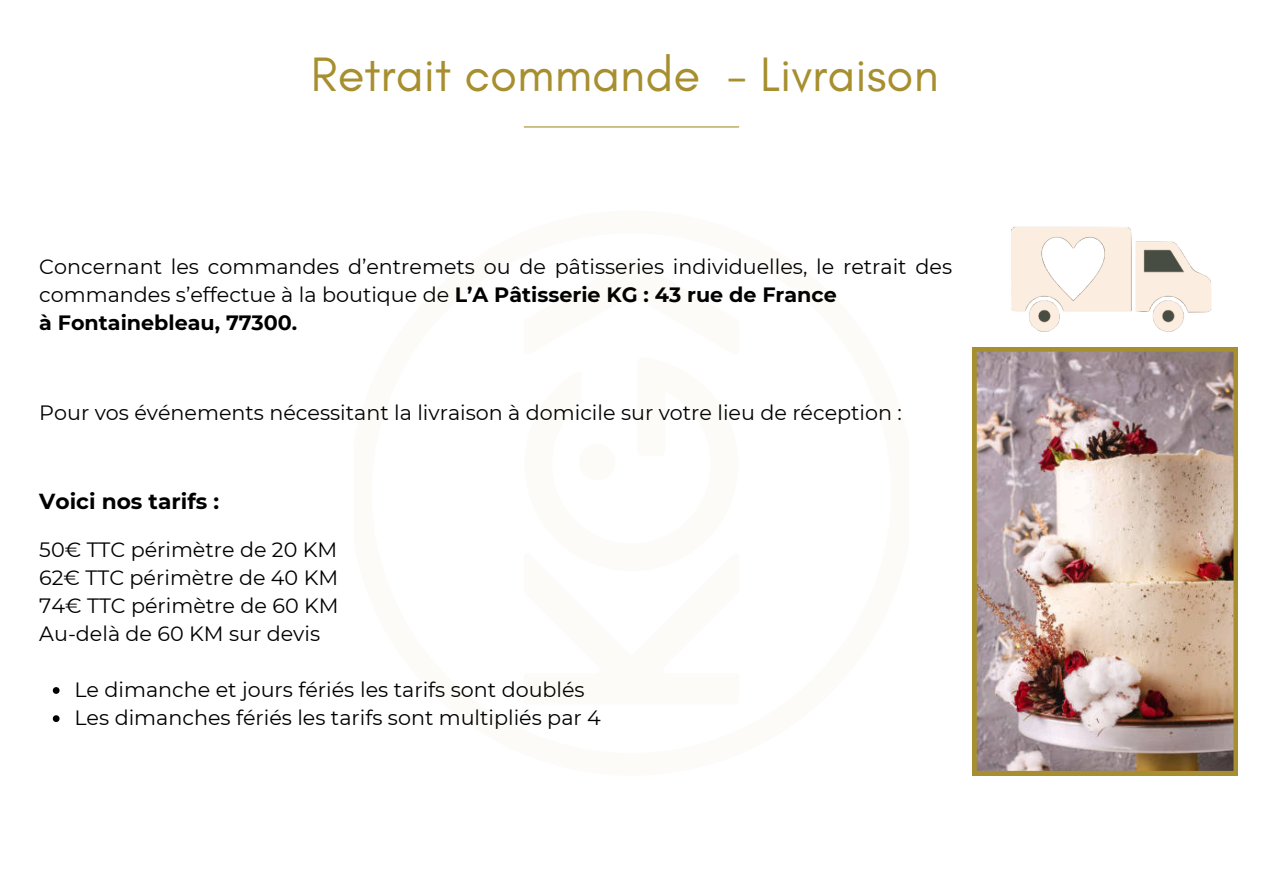
<style>
.page{position:relative;width:1263px;height:894px;background:#fff}
.page>*{position:absolute;margin:0;border:0;box-sizing:border-box;transform-origin:0 0}
.t1{font:49.2px "Glacial Indifference";color:#a78f2f}
.t2{font:700 21.75px "Montserrat";color:#000}
.t3{font:20.7px/28.2px "Montserrat";color:#000}
.t4{font:700 20.7px "Montserrat";color:#000}
.s1{font-weight:700}
</style>
<div class="page">
<hr style="left:524px;top:126px;width:215px;height:1px;background:#a78f2f">
<img style="left:972px;top:347px;width:266px;height:427px">
<img style="left:1011px;top:226px;width:201px;height:106px">
<svg style="left:53px;top:687px;width:7px;height:6px"></svg>
<svg style="left:53px;top:715px;width:7px;height:6px"></svg>
<p class="t1" style="left:311px;top:44px;width:629px">Retrait commande - Livraison</p>
<p class="t3" style="left:39px;top:252px;width:914px">Concernant les commandes d’entremets ou de pâtisseries individuelles, le retrait des commandes s’effectue à la boutique de <span class="s1">L’A Pâtisserie KG : 43 rue de France</span></p>
<p class="t4" style="left:39px;top:310px;width:260px">à Fontainebleau, 77300.</p>
<h2 class="t3" style="left:39px;top:398px;width:864px">Pour vos événements nécessitant la livraison à domicile sur votre lieu de réception :</h2>
<p class="t2" style="left:39px;top:488px;width:181px">Voici nos tarifs :</p>
<p class="t3" style="left:39px;top:535px;width:299px">50€ TTC périmètre de 20 KM</p>
<p class="t3" style="left:39px;top:563px;width:300px">62€ TTC périmètre de 40 KM</p>
<p class="t3" style="left:39px;top:591px;width:301px">74€ TTC périmètre de 60 KM</p>
<p class="t3" style="left:39px;top:619px;width:282px">Au-delà de 60 KM sur devis</p>
<p class="t3" style="left:74px;top:675px;width:512px">Le dimanche et jours fériés les tarifs sont doublés</p>
<p class="t3" style="left:74px;top:703px;width:528px">Les dimanches fériés les tarifs sont multipliés par 4</p>
</div>
